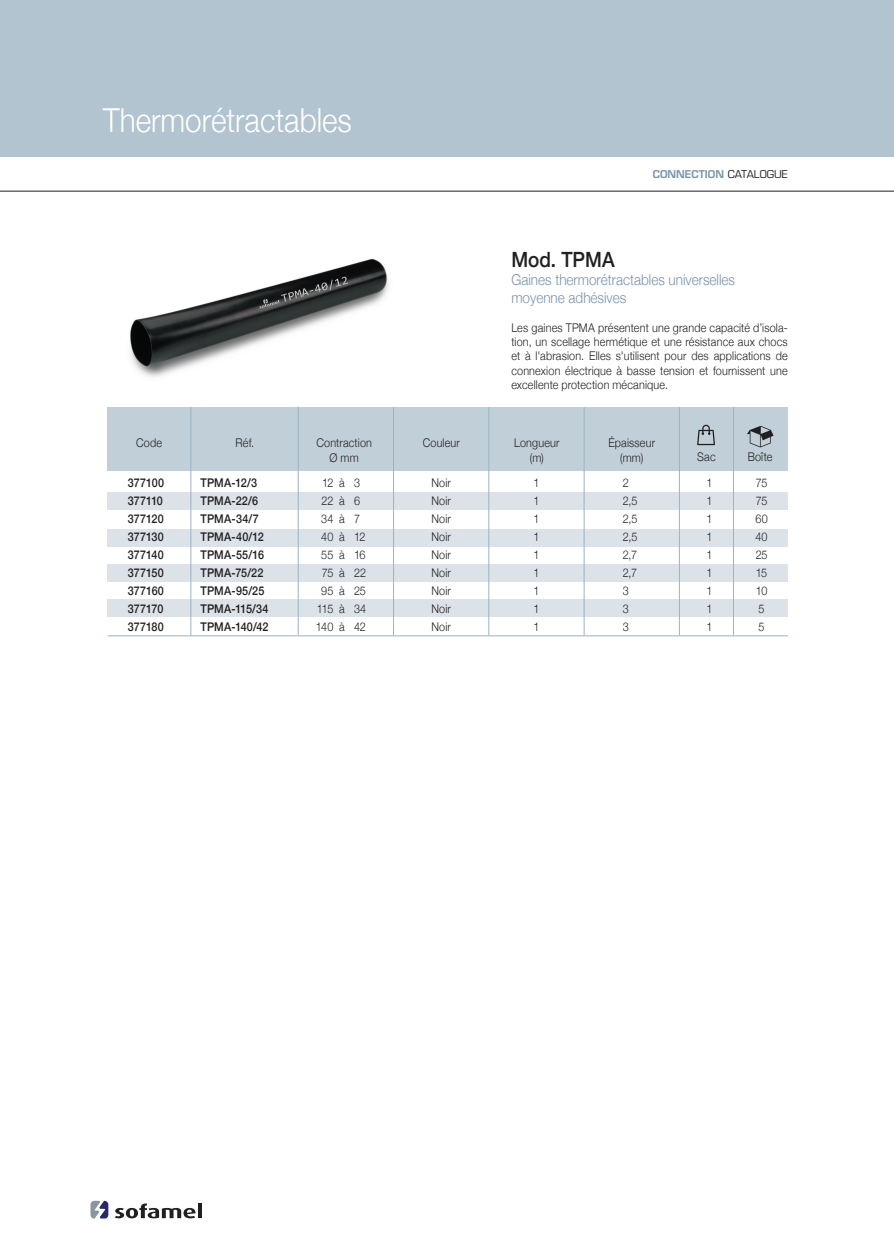
<style>
.page{position:relative;width:894px;height:1260px;background:#fff}
.page>*{position:absolute;margin:0;border:0;box-sizing:border-box;transform-origin:0 0}
.t1{font:300 33px "Helvetica Neue";color:#fff;scale:.9 1}
.t2{font:500 21px "Helvetica Neue";color:#231f20;scale:.9 1}
.t3{font:300 15px/18px "Helvetica Neue";color:#7794ab;scale:.9 1}
.t4{font:300 12px/18px "Helvetica Neue";letter-spacing:.015em;color:#231f20;text-align:justify;scale:.9 1}
.t5{font:500 12px/18px "Helvetica Neue";letter-spacing:.005em;color:#231f20;text-align:justify;scale:.9 1}
.t6{font:300 12px/18px "Helvetica Neue";letter-spacing:-.03em;color:#231f20;scale:.9 1}
.t7{font:300 12px/18px "Helvetica Neue";letter-spacing:-.015em;color:#231f20;scale:.9 1}
.t8{font:600 10.5px "Eurostile";color:#7794ab}
.s1{font-weight:400;color:#231f20}
</style>
<div class="page">
<svg style="left:115px;top:1203px;width:81px;height:15px"></svg>
<hr style="left:198px;top:1203px;width:4px;height:14px;background:#231f20">
<svg style="left:90px;top:1200px;width:18px;height:18px"></svg>
<div style="left:0;top:0;width:894px;height:156px;background:#b2c4cf"></div>
<hr style="left:0;top:191px;width:894px;height:1px;background:#231f20">
<div style="left:108px;top:492px;width:680px;height:17px;background:#dbe2e8"></div>
<div style="left:108px;top:529px;width:680px;height:17px;background:#dbe2e8"></div>
<div style="left:108px;top:564px;width:680px;height:17px;background:#dbe2e8"></div>
<div style="left:108px;top:599px;width:680px;height:17px;background:#dbe2e8"></div>
<div style="left:108px;top:407px;width:680px;height:64px;background:#c1cfd8"></div>
<hr style="left:190px;top:407px;width:1px;height:228px;background:#9bb3c4">
<hr style="left:733px;top:407px;width:1px;height:228px;background:#9bb3c4">
<hr style="left:679px;top:407px;width:1px;height:228px;background:#9bb3c4">
<hr style="left:298px;top:406px;width:1px;height:229px;background:#9bb3c4">
<hr style="left:393px;top:407px;width:1px;height:228px;background:#9bb3c4">
<hr style="left:488px;top:407px;width:1px;height:228px;background:#9bb3c4">
<hr style="left:584px;top:407px;width:1px;height:228px;background:#9bb3c4">
<svg style="left:747px;top:426px;width:27px;height:21px"></svg>
<svg style="left:697px;top:424px;width:18px;height:21px"></svg>
<hr style="left:108px;top:635px;width:680px;height:1px;background:#9bb3c4">
<img style="left:130px;top:258px;width:259px;height:119px">
<svg style="left:259px;top:277px;width:89px;height:31px;background:#4b4d4e"></svg>
<h1 class="t1" style="left:103px;top:93px;width:278px">Thermorétractables</h1>
<p class="t8" style="left:653px;top:168px;width:137px">CONNECTION <span class="s1">CATALOGUE</span></p>
<h2 class="t2" style="left:511px;top:242px;width:116px">Mod. TPMA</h2>
<p class="t3" style="left:511px;top:269px;width:250px">Gaines thermorétractables universelles moyenne adhésives</p>
<p class="t4" style="left:511px;top:319px;width:309px;line-height:14.4px">Les gaines TPMA présentent une grande capacité d’isola&shy;tion, un scellage hermétique et une résistance aux chocs et à l'abrasion. Elles s'utilisent pour des applications de connexion électrique à basse tension et fournissent une excellente protection mécanique.</p>
<p class="t4" style="left:136px;top:433px;width:30px">Code</p>
<p class="t4" style="left:236px;top:433px;width:22px">Réf.</p>
<p class="t4" style="left:316px;top:434px;width:63px;line-height:15px;text-align:center">Contraction<br>Ø mm</p>
<p class="t4" style="left:514px;top:434px;width:52px;line-height:15px;text-align:center">Longueur (m)</p>
<p class="t4" style="left:608px;top:434px;width:53px;line-height:15px;text-align:center">Épaisseur (mm)</p>
<p class="t4" style="left:423px;top:433px;width:43px">Couleur</p>
<p class="t4" style="left:697px;top:447px;width:22px">Sac</p>
<p class="t4" style="left:748px;top:447px;width:29px">Boîte</p>
<p class="t4" style="left:339px;top:472px;width:8px">à à à à à à à à à</p>
<p class="t4" style="left:431px;top:472px;width:23px">Noir Noir Noir Noir Noir Noir Noir Noir Noir</p>
<p class="t4" style="left:533px;top:472px;width:8px">1<br>1<br>1<br>1<br>1<br>1<br>1<br>1<br>1</p>
<p class="t4" style="left:623px;top:472px;width:18px;text-align:left">2<br>2,5<br>2,5<br>2,5<br>2,7<br>2,7<br>3<br>3<br>3</p>
<p class="t5" style="left:201px;top:472px;width:77px;text-align:left">TPMA-12/3<br>TPMA-22/6<br>TPMA-34/7<br>TPMA-40/12<br>TPMA-55/16<br>TPMA-75/22<br>TPMA-95/25<br>TPMA-115/34<br>TPMA-140/42</p>
<p class="t4" style="left:706px;top:472px;width:8px">1<br>1<br>1<br>1<br>1<br>1<br>1<br>1<br>1</p>
<p class="t6" style="left:755px;top:472px;width:15px">75<br>75<br>60<br>40<br>25<br>15<br>10<br>5<br>5</p>
<p class="t5" style="left:128px;top:472px;width:42px">377100<br>377110<br>377120<br>377130<br>377140<br>377150<br>377160<br>377170<br>377180</p>
<p class="t4" style="left:316px;top:472px;width:21px;text-align:center">12<br>22<br>34<br>40<br>55<br>75<br>95<br>115<br>140</p>
<p class="t7" style="left:354px;top:472px;width:15px">3<br>6<br>7<br>12<br>16<br>22<br>25<br>34<br>42</p>
</div>
